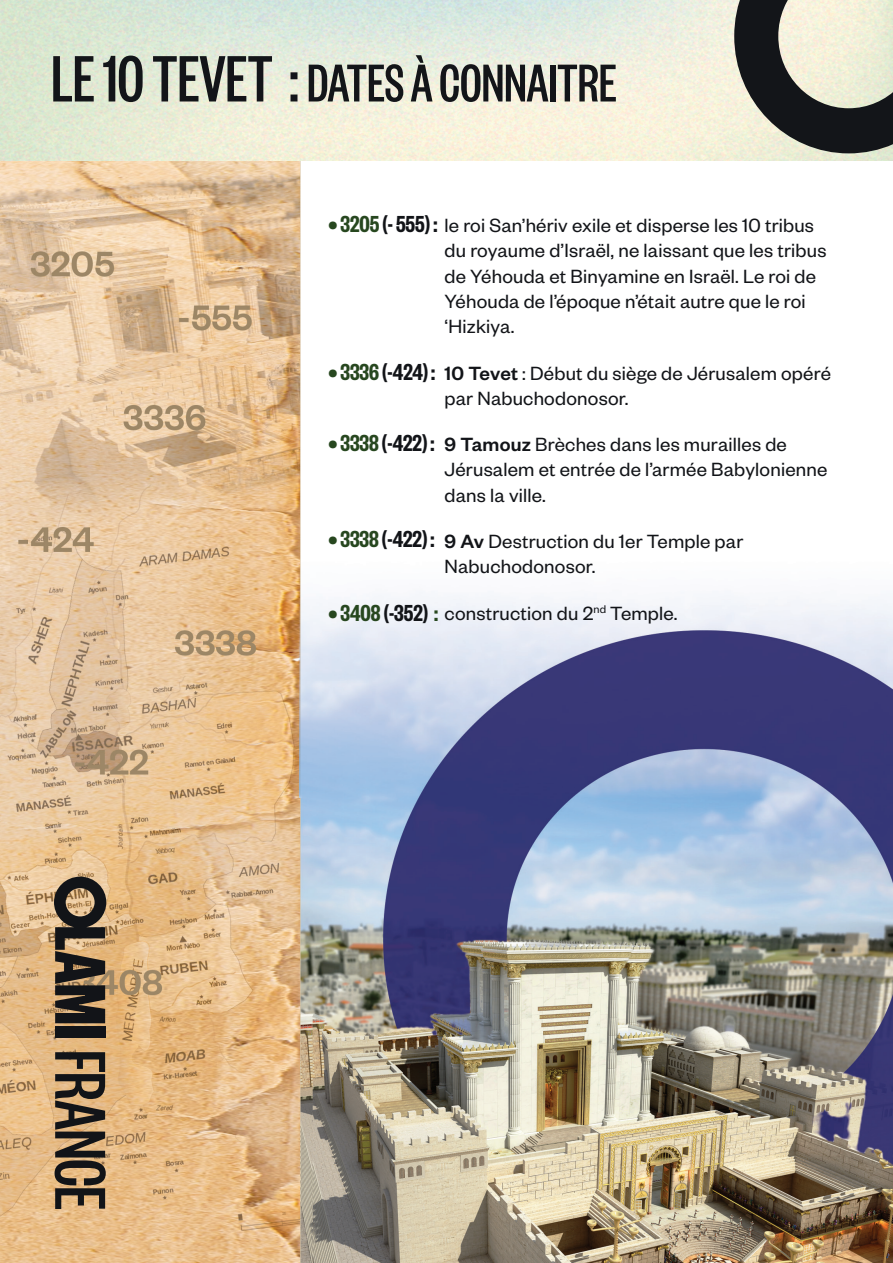
<style>
.page{position:relative;width:893px;height:1263px;background:#fff}
.page>*{position:absolute;margin:0;border:0;box-sizing:border-box;transform-origin:0 0}
.t1{font:500 58.5px "Founders Grotesk X Cond";color:#131519}
.t2{font:600 25.5px "Founders Grotesk X Cond";color:#121418}
.t3{font:600 25.5px "Founders Grotesk X Cond";color:#27471f}
.t4{font:21px/25.2px "Founders Grotesk";letter-spacing:.01em;color:#121418}
.s1{font-size:72px}
.s2{color:#27471f}
.s3{font-weight:500}
.s4{color:#121418}
</style>
<div class="page">
<img style="left:0;top:161px;width:893px;height:1102px">
<img style="left:0;top:0;width:893px;height:161px">
<svg style="left:734px;top:0;width:159px;height:153px;background:#939388"></svg>
<div style="left:55px;top:1026px;width:50px;height:12px;background:#121418"></div>
<svg style="left:54px;top:877px;width:52px;height:146px;background:#5e5040"></svg>
<svg style="left:55px;top:1052px;width:51px;height:157px;background:#78644b"></svg>
<h1 class="t1" style="left:51px;top:49px;width:567px"><span class="s1">LE 10 TEVET :</span> DATES À CONNAITRE</h1>
<p class="t2" style="left:328px;top:208px;width:110px"><span class="s2">• 3205</span> (- 555) :</p>
<p class="t4" style="left:445px;top:212px;width:383px">le roi San’hériv exile et disperse les 10 tribus du royaume d’Israël, ne laissant que les tribus de Yéhouda et Binyamine en Israël. Le roi de Yéhouda de l’époque n’était autre que le roi ‘Hizkiya.</p>
<p class="t4" style="left:445px;top:359px;width:388px"><span class="s3">10 Tevet</span> : Début du siège de Jérusalem opéré par Nabuchodonosor.</p>
<p class="t4" style="left:445px;top:431px;width:384px"><span class="s3">9 Tamouz</span> Brèches dans les murailles de<br>Jérusalem et entrée de l’armée Babylonienne dans la ville.</p>
<p class="t4" style="left:445px;top:528px;width:300px"><span class="s3">9 Av</span> Destruction du 1er Temple par<br>Nabuchodonosor.</p>
<p class="t4" style="left:445px;top:599px;width:234px">construction du 2<sup>nd</sup> Temple.</p>
<p class="t2" style="left:328px;top:356px;width:108px"><span class="s2">• 3336</span> (-424) :</p>
<p class="t2" style="left:328px;top:427px;width:108px"><span class="s2">• 3338</span> (-422) :</p>
<p class="t2" style="left:328px;top:523px;width:108px"><span class="s2">• 3338</span> (-422) :</p>
<p class="t3" style="left:328px;top:597px;width:111px">• 3408 <span class="s4">(-352)</span> :</p>
</div>
